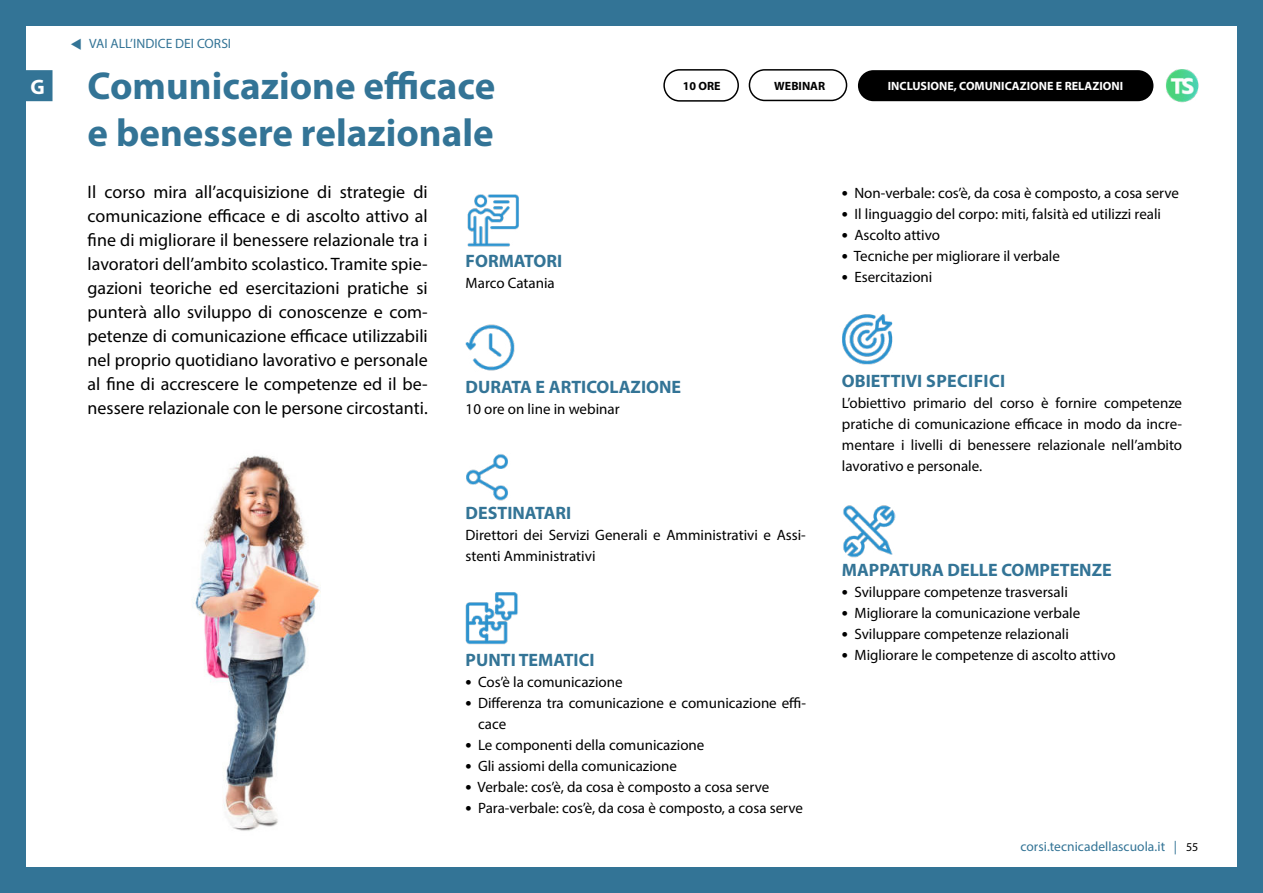
<style>
.page{position:relative;width:1263px;height:893px;background:#fff}
.page>*{position:absolute;margin:0;border:0;box-sizing:border-box;transform-origin:0 0}
.t1{font:700 39px/46.8px "Myriad Pro";color:#337496}
.t2{font:700 21px "Myriad Pro";color:#fff}
.t3{font:18px/24px "Myriad Pro";color:#000;text-align:justify}
.t4{font:700 18px "Myriad Pro";color:#337496}
.t5{font:700 18px "Myriad Pro";letter-spacing:.02em;color:#337496}
.t6{font:15px/21px "Myriad Pro";color:#000}
.t7{font:13.5px "Myriad Pro";letter-spacing:.005em;color:#337496}
.t8{font:700 12px "Myriad Pro";color:#fff}
.t9{font:700 12px "Myriad Pro";color:#000}
.t10{font:12px "Myriad Pro";color:#000}
.s1{font-weight:700;font-size:18px}
</style>
<div class="page">
<div style="left:1px;top:71px;width:51px;height:29px;background:#337496"></div>
<div style="left:0;top:70px;width:53px;height:31px;border:2px solid #337496"></div>
<div style="left:0;top:0;width:26px;height:893px;background:#337496"></div>
<div style="left:1237px;top:0;width:26px;height:893px;background:#337496"></div>
<div style="left:0;top:868px;width:1263px;height:25px;background:#337496"></div>
<div style="left:0;top:0;width:1263px;height:26px;background:#337496"></div>
<img style="left:467px;top:194px;width:52px;height:53px">
<img style="left:465px;top:324px;width:50px;height:47px">
<img style="left:466px;top:454px;width:42px;height:46px">
<img style="left:465px;top:592px;width:53px;height:53px">
<img style="left:842px;top:314px;width:51px;height:51px">
<img style="left:843px;top:505px;width:52px;height:53px">
<div style="left:663px;top:69px;width:76px;height:33px;border:2px solid #000;border-radius:16px"></div>
<div style="left:858px;top:70px;width:295px;height:31px;background:#000;border-radius:16px"></div>
<div style="left:749px;top:69px;width:98px;height:32px;border:2px solid #000;border-radius:15px"></div>
<img style="left:193px;top:455px;width:128px;height:376px">
<img style="left:1166px;top:69px;width:33px;height:33px">
<h2 class="t2" style="left:30px;top:73px;width:16px">G</h2>
<p class="t7" style="left:70px;top:36px;width:162px">▼ VAI ALL’INDICE DEI CORSI</p>
<h1 class="t1" style="left:88px;top:62px;width:409px">Comunicazione efficace e benessere relazionale</h1>
<p class="t3" style="left:88px;top:180px;width:342px">Il corso mira all’acquisizione di strategie di comunicazione efficace e di ascolto attivo al fine di migliorare il benessere relazionale tra i lavoratori dell’ambito scolastico. Tramite spie&shy;gazioni teoriche ed esercitazioni pratiche si punterà allo sviluppo di conoscenze e com&shy;petenze di comunicazione efficace utilizzabili nel proprio quotidiano lavorativo e personale al fine di accrescere le competenze ed il be&shy;nessere relazionale con le persone circostanti.</p>
<p class="t9" style="left:683px;top:78px;width:39px">10 ORE</p>
<p class="t9" style="left:774px;top:78px;width:52px">WEBINAR</p>
<p class="t8" style="left:888px;top:78px;width:237px">INCLUSIONE, COMUNICAZIONE E RELAZIONI</p>
<p class="t6" style="left:842px;top:182px;width:339px"><span class="s1">•</span> Non-verbale: cos’è, da cosa è composto, a cosa serve</p>
<p class="t6" style="left:842px;top:203px;width:321px"><span class="s1">•</span> Il linguaggio del corpo: miti, falsità ed utilizzi reali</p>
<p class="t6" style="left:842px;top:224px;width:100px"><span class="s1">•</span> Ascolto attivo</p>
<p class="t6" style="left:842px;top:245px;width:219px"><span class="s1">•</span> Tecniche per migliorare il verbale</p>
<p class="t6" style="left:842px;top:266px;width:92px"><span class="s1">•</span> Esercitazioni</p>
<p class="t4" style="left:466px;top:249px;width:98px">FORMATORI</p>
<p class="t6" style="left:466px;top:272px;width:91px">Marco Catania</p>
<p class="t5" style="left:842px;top:369px;width:165px">OBIETTIVI SPECIFICI</p>
<p class="t6" style="left:842px;top:392px;width:342px;text-align:justify">L’obiettivo primario del corso è fornire competenze pratiche di comunicazione efficace in modo da incre&shy;mentare i livelli di benessere relazionale nell’ambito lavorativo e personale.</p>
<p class="t4" style="left:466px;top:375px;width:217px">DURATA E ARTICOLAZIONE</p>
<p class="t6" style="left:466px;top:398px;width:155px">10 ore on line in webinar</p>
<p class="t4" style="left:466px;top:501px;width:107px">DESTINATARI</p>
<p class="t6" style="left:466px;top:524px;width:342px">Direttori dei Servizi Generali e Amministrativi e Assi&shy;stenti Amministrativi</p>
<p class="t4" style="left:466px;top:648px;width:130px">PUNTI TEMATICI</p>
<p class="t6" style="left:466px;top:671px;width:158px"><span class="s1">•</span> Cos’è la comunicazione</p>
<p class="t6" style="left:478px;top:692px;width:329px;text-indent:-12px"><span class="s1">•</span> Differenza tra comunicazione e comunicazione effi&shy;cace</p>
<p class="t6" style="left:466px;top:734px;width:240px"><span class="s1">•</span> Le componenti della comunicazione</p>
<p class="t6" style="left:466px;top:755px;width:213px"><span class="s1">•</span> Gli assiomi della comunicazione</p>
<p class="t6" style="left:466px;top:776px;width:305px"><span class="s1">•</span> Verbale: cos’è, da cosa è composto a cosa serve</p>
<p class="t6" style="left:466px;top:797px;width:339px"><span class="s1">•</span> Para-verbale: cos’è, da cosa è composto, a cosa serve</p>
<p class="t4" style="left:842px;top:558px;width:271px">MAPPATURA DELLE COMPETENZE</p>
<p class="t6" style="left:842px;top:581px;width:227px"><span class="s1">•</span> Sviluppare competenze trasversali</p>
<p class="t6" style="left:842px;top:602px;width:240px"><span class="s1">•</span> Migliorare la comunicazione verbale</p>
<p class="t6" style="left:842px;top:623px;width:228px"><span class="s1">•</span> Sviluppare competenze relazionali</p>
<p class="t6" style="left:842px;top:644px;width:275px"><span class="s1">•</span> Migliorare le competenze di ascolto attivo</p>
<p class="t7" style="left:1020px;top:839px;width:158px">corsi.tecnicadellascuola.it |</p>
<p class="t10" style="left:1186px;top:840px;width:14px">55</p>
</div>
